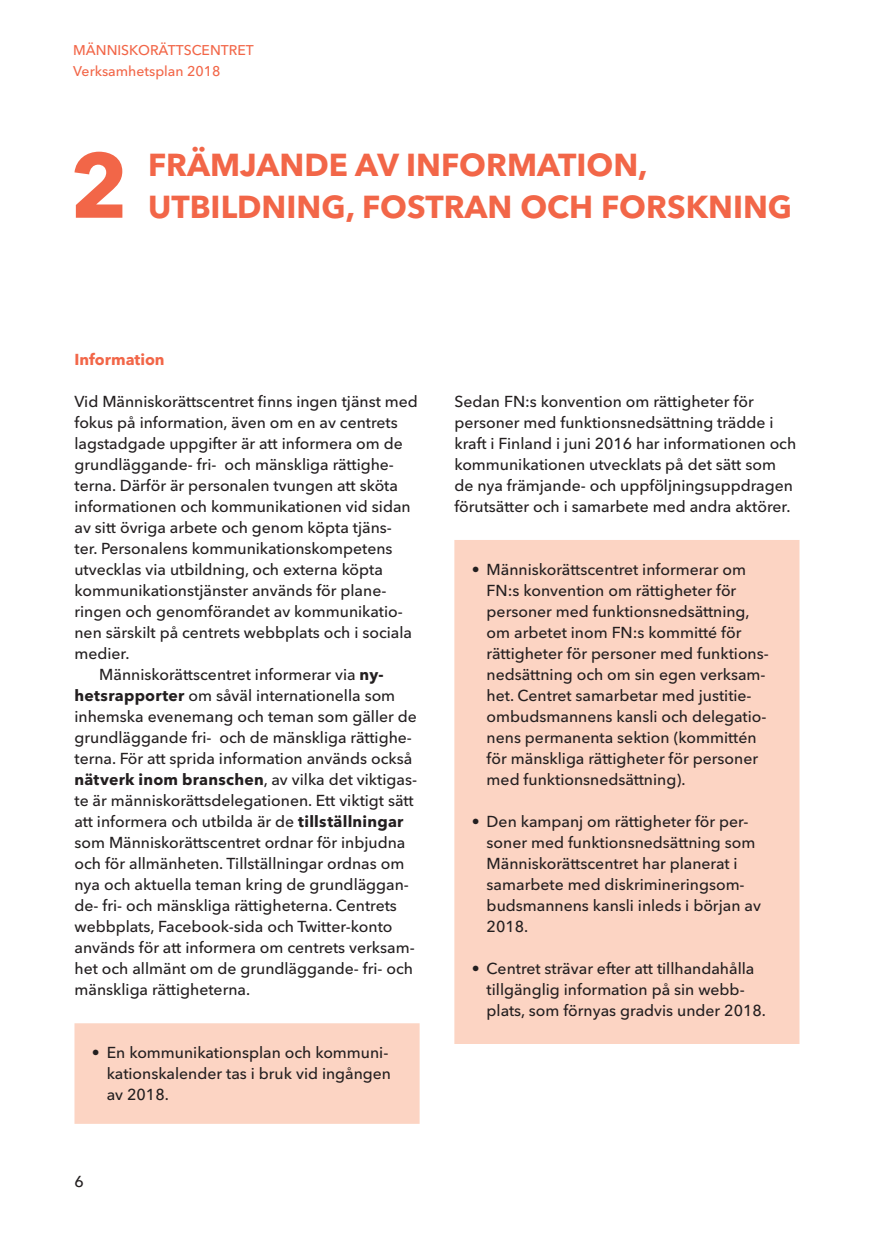
<style>
.page{position:relative;width:874px;height:1241px;background:#fff}
.page>*{position:absolute;margin:0;border:0;box-sizing:border-box;transform-origin:0 0}
.aloitusotsikko{font:700 90.83px "Avenir Next LT Pro";color:#f26648}
.aloitusotsikko-2{font:700 31.5px/42px "Avenir Next LT Pro";color:#f26648}
.leipis_suomi{font:500 15.75px/21px "Avenir Next LT Pro";color:#231f20}
.leipis_1__rivi_suomi{font:500 15.75px/21px "Avenir Next LT Pro";color:#231f20}
.väliotsikko{font:700 15.75px "Avenir Next LT Pro";color:#f26648}
.t1{font:500 14px/21px "Avenir Next LT Pro";color:#f26648}
.s1{font-weight:700}
</style>
<div class="page">
<div style="left:74px;top:1023px;width:345px;height:100px;background:#fcd4c3"></div>
<div style="left:454px;top:540px;width:345px;height:503px;background:#fcd4c3"></div>
<p class="t1" style="left:73px;top:40px;width:182px">MÄNNISKORÄTTSCENTRET<br>Verksamhetsplan 2018</p>
<p class="aloitusotsikko" style="left:70px;top:130px;width:60px">2</p>
<p class="aloitusotsikko-2" style="left:148px;top:143px;width:645px">FRÄMJANDE AV INFORMATION,<br>UTBILDNING, FOSTRAN OCH FORSKNING</p>
<p class="väliotsikko" style="left:74px;top:349px;width:92px">Information</p>
<p class="leipis_1__rivi_suomi" style="left:74px;top:391px;width:345px">Vid Människorättscentret finns ingen tjänst med fokus på information, även om en av centrets lagstadgade uppgifter är att informera om de grundläggande- fri- och mänskliga rättighe&shy;terna. Därför är personalen tvungen att sköta informationen och kommunikationen vid sidan av sitt övriga arbete och genom köpta tjäns&shy;ter. Personalens kommunikationskompetens utvecklas via utbildning, och externa köpta kommunikationstjänster används för plane&shy;ringen och genomförandet av kommunikatio&shy;nen särskilt på centrets webbplats och i sociala medier.</p>
<p class="leipis_suomi" style="left:74px;top:664px;width:344px;text-indent:25px">Människorättscentret informerar via <span class="s1">ny&shy;hetsrapporter</span> om såväl internationella som inhemska evenemang och teman som gäller de grundläggande fri- och de mänskliga rättighe&shy;terna. För att sprida information används också <span class="s1">nätverk inom branschen</span>, av vilka det viktigas&shy;te är människorättsdelegationen. Ett viktigt sätt att informera och utbilda är de <span class="s1">tillställningar </span>som Människorättscentret ordnar för inbjudna och för allmänheten. Tillställningar ordnas om nya och aktuella teman kring de grundläggan&shy;de- fri- och mänskliga rättigheterna. Centrets webbplats, Facebook-sida och Twitter-konto används för att informera om centrets verksam&shy;het och allmänt om de grundläggande- fri- och mänskliga rättigheterna.</p>
<p class="leipis_suomi" style="left:107px;top:1042px;width:286px;text-indent:-15px">• En kommunikationsplan och kommuni&shy;kationskalender tas i bruk vid ingången av 2018.</p>
<p class="leipis_suomi" style="left:74px;top:1170px;width:11px">6</p>
<p class="leipis_1__rivi_suomi" style="left:454px;top:391px;width:343px">Sedan FN:s konvention om rättigheter för personer med funktionsnedsättning trädde i kraft i Finland i juni 2016 har informationen och kommunikationen utvecklats på det sätt som de nya främjande- och uppföljningsuppdragen förutsätter och i samarbete med andra aktörer.</p>
<p class="leipis_suomi" style="left:486px;top:559px;width:283px;text-indent:-15px">• Människorättscentret informerar om FN:s konvention om rättigheter för personer med funktionsnedsättning, om arbetet inom FN:s kommitté för rättigheter för personer med funktions&shy;nedsättning och om sin egen verksam&shy;het. Centret samarbetar med justitie&shy;ombudsmannens kansli och delegatio&shy;nens permanenta sektion (kommittén för mänskliga rättigheter för personer med funktionsnedsättning).</p>
<p class="leipis_suomi" style="left:486px;top:811px;width:276px;text-indent:-15px">• Den kampanj om rättigheter för per&shy;soner med funktionsnedsättning som<br>Människorättscentret har planerat i samarbete med diskrimineringsom&shy;budsmannens kansli inleds i början av<br>2018.</p>
<p class="leipis_suomi" style="left:486px;top:958px;width:280px;text-indent:-15px">• Centret strävar efter att tillhandahålla tillgänglig information på sin webb&shy;plats, som förnyas gradvis under 2018.</p>
</div>
